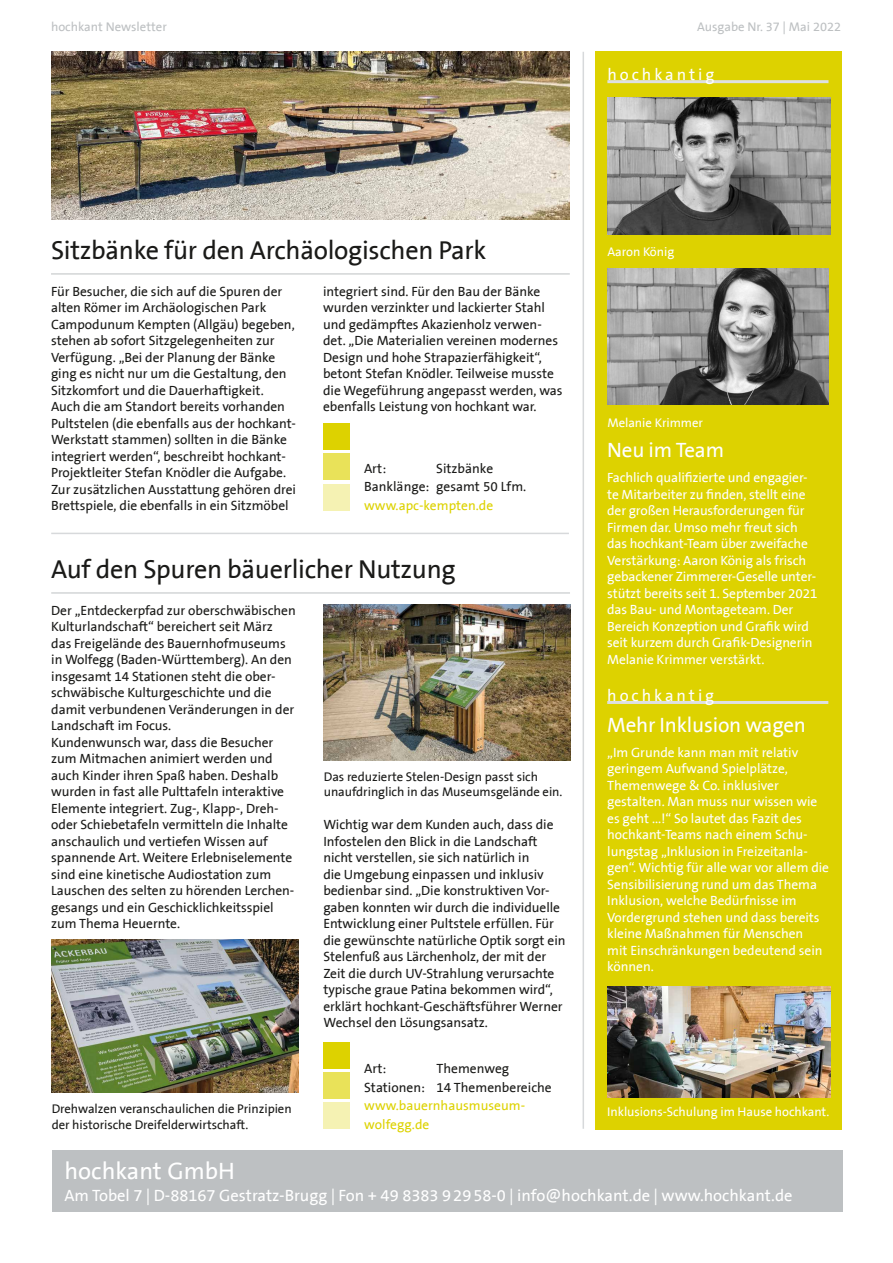
<style>
.page{position:relative;width:893px;height:1263px;background:#fff}
.page>*{position:absolute;margin:0;border:0;box-sizing:border-box;transform-origin:0 0}
.t1{font:26.25px "The Sans B5 Plain";letter-spacing:-.01em;color:#1a1a18}
.t2{font:24px "The Sans B5 Plain";color:#fff}
.t3{font:21px "The Sans B5 Plain";letter-spacing:-.01em;color:#fff}
.t4{font:16.5px "The Sans B5 Plain";color:#fff}
.t5{font:16.5px "The Sans B5 Plain";letter-spacing:.18em;color:#fff}
.t6{font:13.5px/16.5px "The Sans B5 Plain";letter-spacing:-.005em;color:#1a1a18}
.t7{font:13.5px/16.5px "The Sans B5 Plain";letter-spacing:-.01em;color:#fff}
.t8{font:13.5px/18.8px "The Sans B5 Plain";color:#ddd200}
.t9{font:12.75px/15.8px "The Sans B5 Plain";letter-spacing:-.005em;color:#1a1a18}
.t10{font:12.75px "The Sans B5 Plain";letter-spacing:-.005em;color:#fff}
.t11{font:12.75px "The Sans B5 Plain";color:#bdc0c2}
.s1{font-family:"Myriad Pro"}
</style>
<div class="page">
<hr style="left:51px;top:593px;width:519px;height:1px;background:#bdc0c2">
<div style="left:323px;top:1042px;width:26px;height:26px;background:#ddd200"></div>
<div style="left:323px;top:1072px;width:26px;height:27px;background:#e9e259"></div>
<div style="left:323px;top:1103px;width:26px;height:26px;background:#f5f2b3"></div>
<img style="left:324px;top:605px;width:246px;height:155px">
<img style="left:52px;top:939px;width:246px;height:154px">
<img style="left:51px;top:51px;width:519px;height:168px">
<div style="left:52px;top:1150px;width:790px;height:62px;background:#bdc0c2"></div>
<hr style="left:51px;top:274px;width:519px;height:1px;background:#bdc0c2">
<div style="left:323px;top:423px;width:26px;height:26px;background:#ddd200"></div>
<div style="left:323px;top:453px;width:26px;height:27px;background:#e9e259"></div>
<div style="left:323px;top:484px;width:26px;height:26px;background:#f5f2b3"></div>
<div style="left:595px;top:51px;width:247px;height:1078px;background:#ddd200"></div>
<hr style="left:51px;top:533px;width:518px;height:1px;background:#d7d9db">
<hr style="left:583px;top:52px;width:1px;height:1077px;background:#d7d9db">
<img style="left:607px;top:98px;width:223px;height:136px">
<img style="left:607px;top:269px;width:221px;height:136px">
<hr style="left:607px;top:80px;width:221px;height:3px;background:#dee0e1">
<img style="left:607px;top:986px;width:223px;height:111px">
<hr style="left:607px;top:701px;width:221px;height:3px;background:#dee0e1">
<p class="t11" style="left:51px;top:20px;width:117px">hochkant Newsletter</p>
<p class="t11" style="left:697px;top:20px;width:146px">Ausgabe Nr. 37 | Mai 2022</p>
<p class="t5" style="left:607px;top:66px;width:108px">hochkantig</p>
<h1 class="t1" style="left:51px;top:236px;width:437px">Sitzbänke für den Archäologischen Park</h1>
<p class="t6" style="left:51px;top:283px;width:247px">Für Besucher, die sich auf die Spuren der alten Römer im Archäologischen Park Campodunum Kempten (Allgäu) begeben, stehen ab sofort Sitzgelegenheiten zur Verfügung. „Bei der Planung der Bänke ging es nicht nur um die Gestaltung, den Sitzkomfort und die Dauerhaftigkeit.<br>Auch die am Standort bereits vorhanden Pultstelen (die ebenfalls aus der hochkant-Werkstatt stammen) sollten in die Bänke integriert werden“, beschreibt hochkant-Projektleiter Stefan Knödler die Aufgabe.<br>Zur zusätzlichen Ausstattung gehören drei Brettspiele, die ebenfalls in ein Sitzmöbel</p>
<p class="t6" style="left:323px;top:283px;width:241px">integriert sind. Für den Bau der Bänke wurden verzinkter und lackierter Stahl und gedämpftes Akazienholz verwen&shy;det. „Die Materialien vereinen modernes Design und hohe Strapazierfähigkeit“, betont Stefan Knödler. Teilweise musste die Wegeführung angepasst werden, was ebenfalls Leistung von hochkant war.</p>
<p class="t6" style="left:364px;top:459px;width:164px;line-height:18.8px;text-indent:72px">Sitzbänke<br>Banklänge: gesamt 50 Lfm.</p>
<p class="t8" style="left:364px;top:497px;width:131px">www.apc-kempten.de</p>
<p class="t6" style="left:364px;top:460px;width:24px">Art:</p>
<h1 class="t1" style="left:51px;top:555px;width:406px">Auf den Spuren bäuerlicher Nutzung</h1>
<p class="t6" style="left:51px;top:602px;width:246px">Der „Entdeckerpfad zur oberschwäbischen Kulturlandschaft“ bereichert seit März das Freigelände des Bauernhofmuseums in Wolfegg (Baden-Württemberg). An den insgesamt 14 Stationen steht die ober&shy;schwäbische Kulturgeschichte und die damit verbundenen Veränderungen in der Landschaft im Focus.<br>Kundenwunsch war, dass die Besucher zum Mitmachen animiert werden und auch Kinder ihren Spaß haben. Deshalb wurden in fast alle Pulttafeln interaktive Elemente integriert. Zug-, Klapp-, Dreh&shy;oder Schiebetafeln vermitteln die Inhalte anschaulich und vertiefen Wissen auf spannende Art. Weitere Erlebniselemente sind eine kinetische Audiostation zum Lauschen des selten zu hörenden Lerchen&shy;gesangs und ein Geschicklichkeitsspiel zum Thema Heuernte.</p>
<p class="t9" style="left:52px;top:1101px;width:242px">Drehwalzen veranschaulichen die Prinzipien der historische Dreifelderwirtschaft.</p>
<p class="t9" style="left:324px;top:769px;width:240px">Das reduzierte Stelen-Design passt sich unaufdringlich in das Museumsgelände ein.</p>
<p class="t6" style="left:323px;top:817px;width:244px">Wichtig war dem Kunden auch, dass die Infostelen den Blick in die Landschaft nicht verstellen, sie sich natürlich in<br>die Umgebung einpassen und inklusiv bedienbar sind. „Die konstruktiven Vor&shy;gaben konnten wir durch die individuelle Entwicklung einer Pultstele erfüllen. Für die gewünschte natürliche Optik sorgt ein Stelenfuß aus Lärchenholz, der mit der Zeit die durch UV-Strahlung verursachte typische graue Patina bekommen wird“, erklärt hochkant-Geschäftsführer Werner Wechsel den Lösungsansatz.</p>
<p class="t6" style="left:364px;top:1060px;width:189px;line-height:18.8px;text-indent:72px">Themenweg<br>Stationen: 14 Themenbereiche</p>
<p class="t8" style="left:364px;top:1097px;width:163px">www.bauernhausmuseum&shy;wolfegg.de</p>
<p class="t6" style="left:364px;top:1061px;width:24px">Art:</p>
<p class="t10" style="left:607px;top:245px;width:68px">Aaron König</p>
<p class="t10" style="left:607px;top:416px;width:97px">Melanie Krimmer</p>
<h3 class="t3" style="left:607px;top:439px;width:118px">Neu im Team</h3>
<p class="t7" style="left:607px;top:470px;width:212px">Fachlich qualifizierte und engagier&shy;te Mitarbeiter zu finden, stellt eine der großen Herausforderungen für Firmen dar. Umso mehr freut sich das hochkant-Team über zweifache Verstärkung: Aaron König als frisch gebackener Zimmerer-Geselle unter&shy;stützt bereits seit 1. September 2021 das Bau- und Montageteam. Der Bereich Konzeption und Grafik wird seit kurzem durch Grafik-Designerin Melanie Krimmer verstärkt.</p>
<p class="t5" style="left:607px;top:687px;width:108px">hochkantig</p>
<h3 class="t3" style="left:607px;top:714px;width:200px">Mehr Inklusion wagen</h3>
<p class="t7" style="left:607px;top:745px;width:223px">„Im Grunde kann man mit relativ geringem Aufwand Spielplätze,<br>Themenwege &amp; Co. inklusiver gestalten. Man muss nur wissen wie es geht ...!“ So lautet das Fazit des hochkant-Teams nach einem Schu&shy;lungstag „Inklusion in Freizeitanla&shy;gen“. Wichtig für alle war vor allem die<br>Sensibilisierung rund um das Thema<br>Inklusion, welche Bedürfnisse im<br>Vordergrund stehen und dass bereits kleine Maßnahmen für Menschen<br>mit Einschränkungen bedeutend sein können.</p>
<p class="t10" style="left:607px;top:1105px;width:224px">Inklusions-Schulung im Hause hochkant.</p>
<h2 class="t2" style="left:64px;top:1158px;width:172px">hochkant GmbH</h2>
<p class="t4" style="left:64px;top:1187px;width:730px">Am Tobel 7 <span class="s1">|</span> D-88167 Gestratz-Brugg <span class="s1">|</span> Fon + 49 8383 9 29 58-0 <span class="s1">|</span> info@hochkant.de <span class="s1">|</span> www.hochkant.de</p>
</div>
